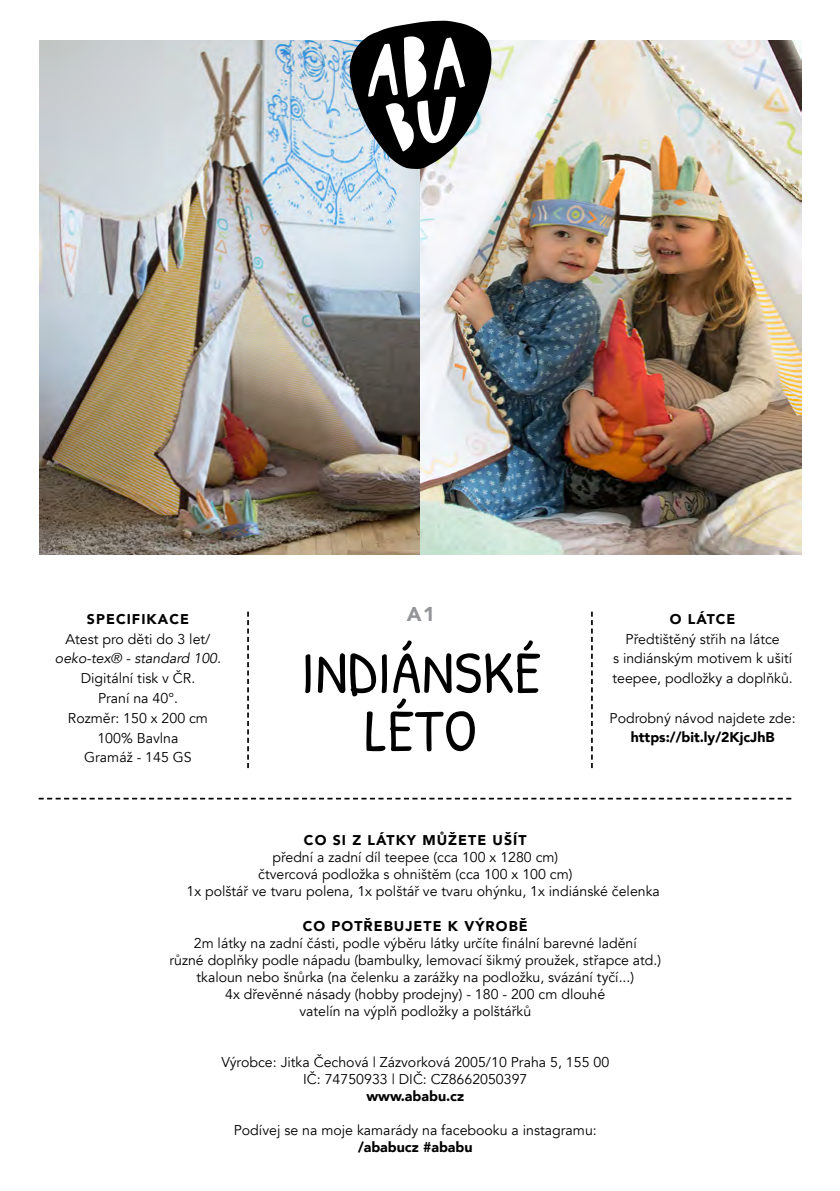
<style>
.page{position:relative;width:840px;height:1191px;background:#fff}
.page>*{position:absolute;margin:0;border:0;box-sizing:border-box;transform-origin:0 0}
.t1{font:60px/58px "Patrick Hand SC";letter-spacing:.01em;color:#000;text-align:center}
.t2{font:900 20px "Avenir";color:#939598}
.t3{font:14.2px/19.8px "Avenir";color:#000;text-align:center}
.t4{font:900 14.2px "Avenir";letter-spacing:.075em;color:#000}
.t5{font:900 14.2px "Avenir";color:#000}
.t6{font:italic 14.2px "Avenir";color:#000}
</style>
<div class="page">
<img style="left:40px;top:40px;width:761px;height:514px">
<svg style="left:247px;top:611px;width:2px;height:157px"></svg>
<svg style="left:591px;top:611px;width:1px;height:157px"></svg>
<svg style="left:39px;top:797px;width:751px;height:2px"></svg>
<svg style="left:349px;top:21px;width:142px;height:148px"></svg>
<p class="t4" style="left:87px;top:606px;width:104px">SPECIFIKACE</p>
<p class="t3" style="left:65px;top:629px;width:146px">Atest pro děti do 3 let/</p>
<p class="t6" style="left:55px;top:650px;width:167px">oeko-tex® - standard 100.</p>
<p class="t3" style="left:68px;top:668px;width:141px">Digitální tisk v ČR.<br>Praní na 40°.<br>Rozměr: 150 x 200 cm<br>100% Bavlna<br>Gramáž - 145 GS</p>
<h2 class="t2" style="left:406px;top:597px;width:30px">A1</h2>
<h1 class="t1" style="left:300px;top:642px;width:242px">INDIÁNSKÉ<br>LÉTO</h1>
<p class="t4" style="left:669px;top:606px;width:67px">O LÁTCE</p>
<p class="t3" style="left:612px;top:629px;width:182px">Předtištěný střih na látce<br>s indiánským motivem k ušití teepee, podložky a doplňků.</p>
<p class="t3" style="left:609px;top:708px;width:187px">Podrobný návod najdete zde:</p>
<p class="t5" style="left:630px;top:725px;width:145px">HTTPS://BIT.LY/2KJCJHB</p>
<p class="t4" style="left:304px;top:828px;width:224px">CO SI Z LÁTKY MŮŽETE UŠÍT</p>
<p class="t3" style="left:272px;top:847px;width:287px">přední a zadní díl teepee (cca 100 x 1280 cm)</p>
<p class="t3" style="left:258px;top:864px;width:315px">čtvercová podložka s ohništěm (cca 100 x 100 cm)</p>
<p class="t3" style="left:186px;top:881px;width:474px">1x polštář ve tvaru polena, 1x polštář ve tvaru ohýnku, 1x indiánské čelenka</p>
<p class="t4" style="left:302px;top:914px;width:226px">CO POTŘEBUJETE K VÝROBĚ</p>
<p class="t3" style="left:169px;top:935px;width:493px;line-height:17px">2m látky na zadní části, podle výběru látky určíte finální barevné ladění<br>různé doplňky podle nápadu (bambulky, lemovací šikmý proužek, střapce atd.) tkaloun nebo šnůrka (na čelenku a zarážky na podložku, svázání tyčí...)<br>4x dřevěnné násady (hobby prodejny) - 180 - 200 cm dlouhé<br>vatelín na výplň podložky a polštářků</p>
<p class="t3" style="left:221px;top:1053px;width:389px;line-height:17px">Výrobce: Jitka Čechová | Zázvorková 2005/10 Praha 5, 155 00<br>IČ: 74750933 | DIČ: CZ8662050397</p>
<p class="t4" style="left:366px;top:1083px;width:99px">WWW.ABABU.CZ</p>
<p class="t3" style="left:234px;top:1120px;width:364px">Podívej se na moje kamarády na facebooku a instagramu:</p>
<p class="t4" style="left:358px;top:1134px;width:116px">/ABABUCZ #ABABU</p>
</div>
